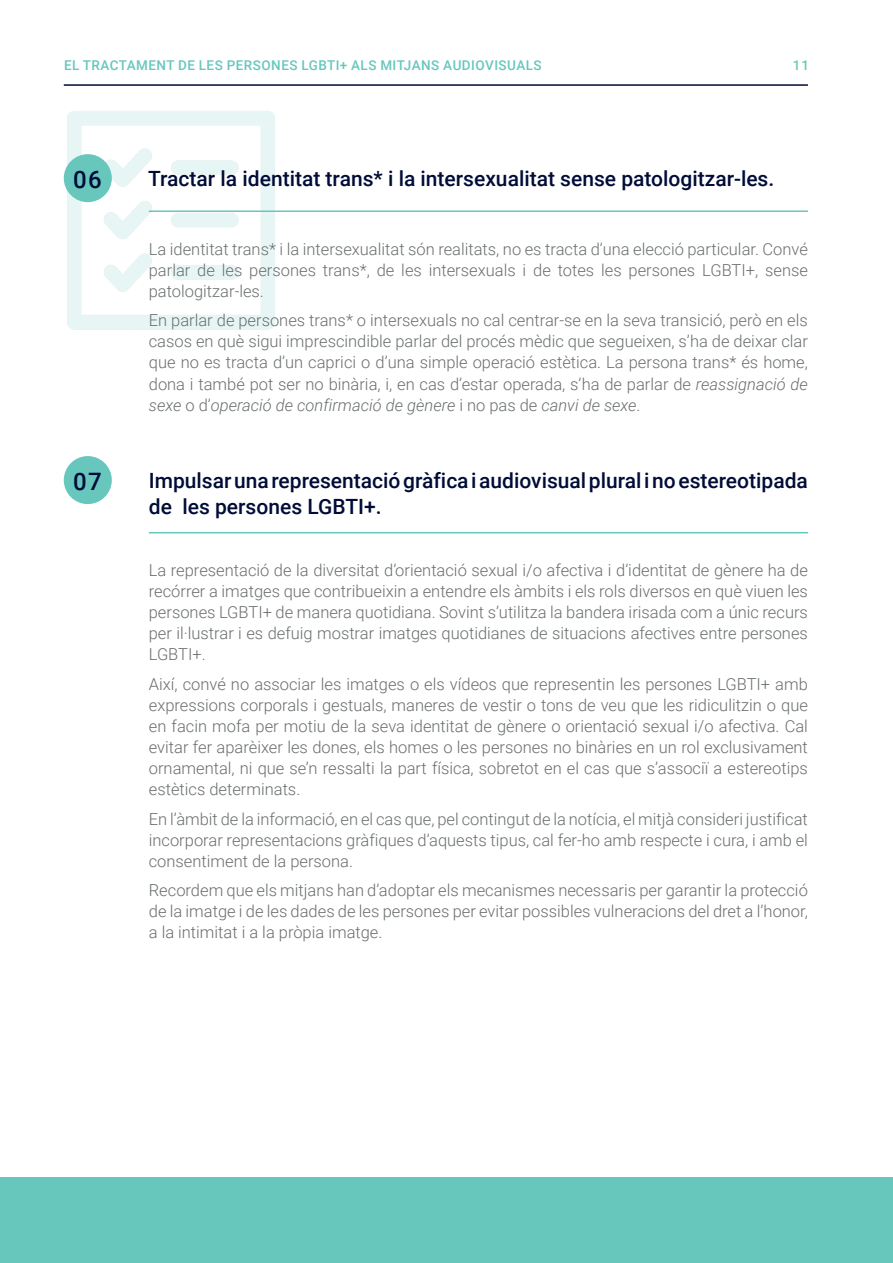
<style>
.page{position:relative;width:893px;height:1263px;background:#fff}
.page>*{position:absolute;margin:0;border:0;box-sizing:border-box;transform-origin:0 0}
.t1{font:500 24px "Roboto";color:#000c37}
.t2{font:500 21px/25.2px "Roboto";color:#000c37}
.t3{font:300 16.5px/21px "Roboto";color:#6a6e6f;text-align:justify}
.t4{font:500 13.5px "Roboto";letter-spacing:.035em;color:#67c7bd}
.s1{font-style:italic}
</style>
<div class="page">
<div style="left:0;top:1178px;width:893px;height:85px;background:#67c7bd"></div>
<hr style="left:64px;top:84px;width:744px;height:2px;background:#000c37">
<img style="left:63px;top:111px;width:212px;height:219px">
<div style="left:64px;top:154px;width:48px;height:48px;background:#67c7bd;border-radius:50%"></div>
<hr style="left:149px;top:210px;width:659px;height:2px;background:#67c7bd">
<div style="left:64px;top:456px;width:48px;height:48px;background:#67c7bd;border-radius:50%"></div>
<hr style="left:149px;top:532px;width:659px;height:1px;background:#67c7bd">
<p class="t4" style="left:64px;top:55px;width:479px">EL TRACTAMENT DE LES PERSONES LGBTI+ ALS MITJANS AUDIOVISUALS</p>
<p class="t4" style="left:793px;top:55px;width:18px">11</p>
<h1 class="t1" style="left:73px;top:163px;width:30px">06</h1>
<p class="t2" style="left:148px;top:165px;width:628px">Tractar la identitat trans* i la intersexualitat sense patologitzar-les.</p>
<p class="t3" style="left:149px;top:238px;width:661px">La identitat trans* i la intersexualitat són realitats, no es tracta d’una elecció particular. Convé parlar de les persones trans*, de les intersexuals i de totes les persones LGBTI+, sense patologitzar-les.</p>
<p class="t3" style="left:149px;top:309px;width:661px">En parlar de persones trans* o intersexuals no cal centrar-se en la seva transició, però en els casos en què sigui imprescindible parlar del procés mèdic que segueixen, s’ha de deixar clar que no es tracta d’un caprici o d’una simple operació estètica. La persona trans* és home, dona i també pot ser no binària, i, en cas d’estar operada, s’ha de parlar de <span class="s1">reassignació de sexe</span> o d’<span class="s1">operació de confirmació de gènere</span> i no pas de <span class="s1">canvi de sexe</span>.</p>
<h1 class="t1" style="left:73px;top:465px;width:30px">07</h1>
<p class="t2" style="left:149px;top:468px;width:661px">Impulsar una representació gràfica i audiovisual plural i no estereotipada de les persones LGBTI+.</p>
<p class="t3" style="left:149px;top:559px;width:661px">La representació de la diversitat d’orientació sexual i/o afectiva i d’identitat de gènere ha de recórrer a imatges que contribueixin a entendre els àmbits i els rols diversos en què viuen les persones LGBTI+ de manera quotidiana. Sovint s’utilitza la bandera irisada com a únic recurs per il·lustrar i es defuig mostrar imatges quotidianes de situacions afectives entre persones LGBTI+.</p>
<p class="t3" style="left:149px;top:673px;width:661px">Així, convé no associar les imatges o els vídeos que representin les persones LGBTI+ amb expressions corporals i gestuals, maneres de vestir o tons de veu que les ridiculitzin o que en facin mofa per motiu de la seva identitat de gènere o orientació sexual i/o afectiva. Cal evitar fer aparèixer les dones, els homes o les persones no binàries en un rol exclusivament ornamental, ni que se’n ressalti la part física, sobretot en el cas que s’associï a estereotips estètics determinats.</p>
<p class="t3" style="left:149px;top:807px;width:661px">En l’àmbit de la informació, en el cas que, pel contingut de la notícia, el mitjà consideri justificat incorporar representacions gràfiques d’aquests tipus, cal fer-ho amb respecte i cura, i amb el consentiment de la persona.</p>
<p class="t3" style="left:149px;top:879px;width:661px">Recordem que els mitjans han d’adoptar els mecanismes necessaris per garantir la protecció de la imatge i de les dades de les persones per evitar possibles vulneracions del dret a l’honor, a la intimitat i a la pròpia imatge.</p>
</div>
